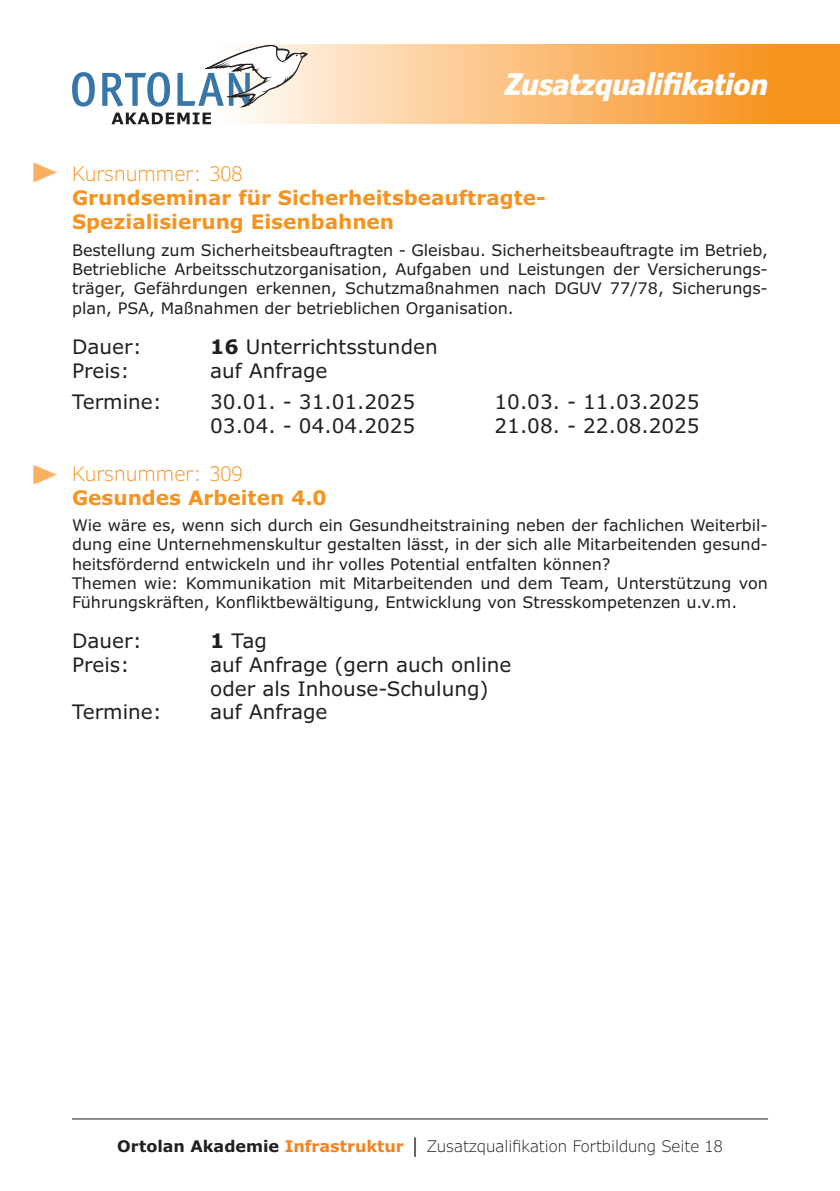
<style>
.page{position:relative;width:840px;height:1191px;background:#fff}
.page>*{position:absolute;margin:0;border:0;box-sizing:border-box;transform-origin:0 0}
.t1{font:italic 700 condensed 30px "Verdana Pro";color:#fff}
.Kursdetails{font:20px "Verdana Pro";color:#231f20}
.Kursueberschrift_2{font:700 20px/24px "Verdana Pro";color:#f7931d}
.Kursbeschreibung{font:20px "Verdana Pro";color:#231f20}
.Kursdetails-2{font:300 20px "Verdana Pro";color:#f7931d}
.Kursbeschreibung-2{font:16px/19.2px "Verdana Pro";color:#231f20;text-align:justify}
.t2{font:300 16px "Verdana Pro";color:#231f20}
.s1{font-weight:700}
.s2{font-weight:700;color:#f58220}
</style>
<div class="page">
<svg style="left:115px;top:44px;width:724px;height:80px;background:#fabb74"></svg>
<svg style="left:111px;top:113px;width:100px;height:11px"></svg>
<svg style="left:72px;top:45px;width:235px;height:62px"></svg>
<hr style="left:72px;top:1118px;width:695px;height:1px;background:#231f20">
<svg style="left:33px;top:163px;width:25px;height:19px"></svg>
<svg style="left:33px;top:465px;width:25px;height:19px"></svg>
<h1 class="t1" style="left:504px;top:64px;width:264px">Zusatzqualifikation</h1>
<p class="Kursdetails-2" style="left:72px;top:161px;width:172px">Kursnummer: 308</p>
<p class="Kursueberschrift_2" style="left:72px;top:186px;width:475px">Grundseminar für Sicherheitsbeauftragte-<br>Spezialisierung Eisenbahnen</p>
<p class="Kursbeschreibung-2" style="left:72px;top:241px;width:697px">Bestellung zum Sicherheitsbeauftragten - Gleisbau. Sicherheitsbeauftragte im Betrieb, Betriebliche Arbeitsschutzorganisation, Aufgaben und Leistungen der Versicherungs&shy;träger, Gefährdungen erkennen, Schutzmaßnahmen nach DGUV 77/78, Sicherungs&shy;plan, PSA, Maßnahmen der betrieblichen Organisation.</p>
<p class="Kursbeschreibung" style="left:72px;top:333px;width:71px">Dauer:</p>
<p class="Kursbeschreibung" style="left:210px;top:333px;width:229px"><span class="s1">16</span> Unterrichtsstunden</p>
<p class="Kursdetails" style="left:72px;top:357px;width:59px">Preis:</p>
<p class="Kursdetails" style="left:210px;top:357px;width:119px">auf Anfrage</p>
<p class="Kursdetails" style="left:72px;top:389px;width:91px">Termine:</p>
<p class="Kursdetails" style="left:210px;top:389px;width:206px">30.01. - 31.01.2025</p>
<p class="Kursdetails" style="left:494px;top:389px;width:206px">10.03. - 11.03.2025</p>
<p class="Kursdetails" style="left:210px;top:413px;width:206px">03.04. - 04.04.2025</p>
<p class="Kursdetails" style="left:494px;top:413px;width:206px">21.08. - 22.08.2025</p>
<p class="Kursdetails-2" style="left:72px;top:461px;width:172px">Kursnummer: 309</p>
<p class="Kursueberschrift_2" style="left:72px;top:486px;width:256px">Gesundes Arbeiten 4.0</p>
<p class="Kursbeschreibung-2" style="left:72px;top:516px;width:697px">Wie wäre es, wenn sich durch ein Gesundheitstraining neben der fachlichen Weiterbil&shy;dung eine Unternehmenskultur gestalten lässt, in der sich alle Mitarbeitenden gesund&shy;heitsfördernd entwickeln und ihr volles Potential entfalten können?</p>
<p class="Kursbeschreibung-2" style="left:72px;top:573px;width:697px">Themen wie: Kommunikation mit Mitarbeitenden und dem Team, Unterstützung von<br>Führungskräften, Konfliktbewältigung, Entwicklung von Stresskompetenzen u.v.m.</p>
<p class="Kursbeschreibung" style="left:72px;top:628px;width:71px">Dauer:</p>
<p class="Kursbeschreibung" style="left:210px;top:628px;width:58px"><span class="s1">1</span> Tag</p>
<p class="Kursdetails" style="left:72px;top:652px;width:59px">Preis:</p>
<p class="Kursdetails" style="left:210px;top:652px;width:302px">auf Anfrage (gern auch online</p>
<p class="Kursdetails" style="left:210px;top:676px;width:280px">oder als Inhouse-Schulung)</p>
<p class="Kursdetails" style="left:72px;top:699px;width:91px">Termine:</p>
<p class="Kursdetails" style="left:210px;top:699px;width:119px">auf Anfrage</p>
<p class="t2" style="left:117px;top:1136px;width:606px"><span class="s1">Ortolan Akademie</span> <span class="s2">Infrastruktur</span> │ Zusatzqualifikation Fortbildung Seite 18</p>
</div>
